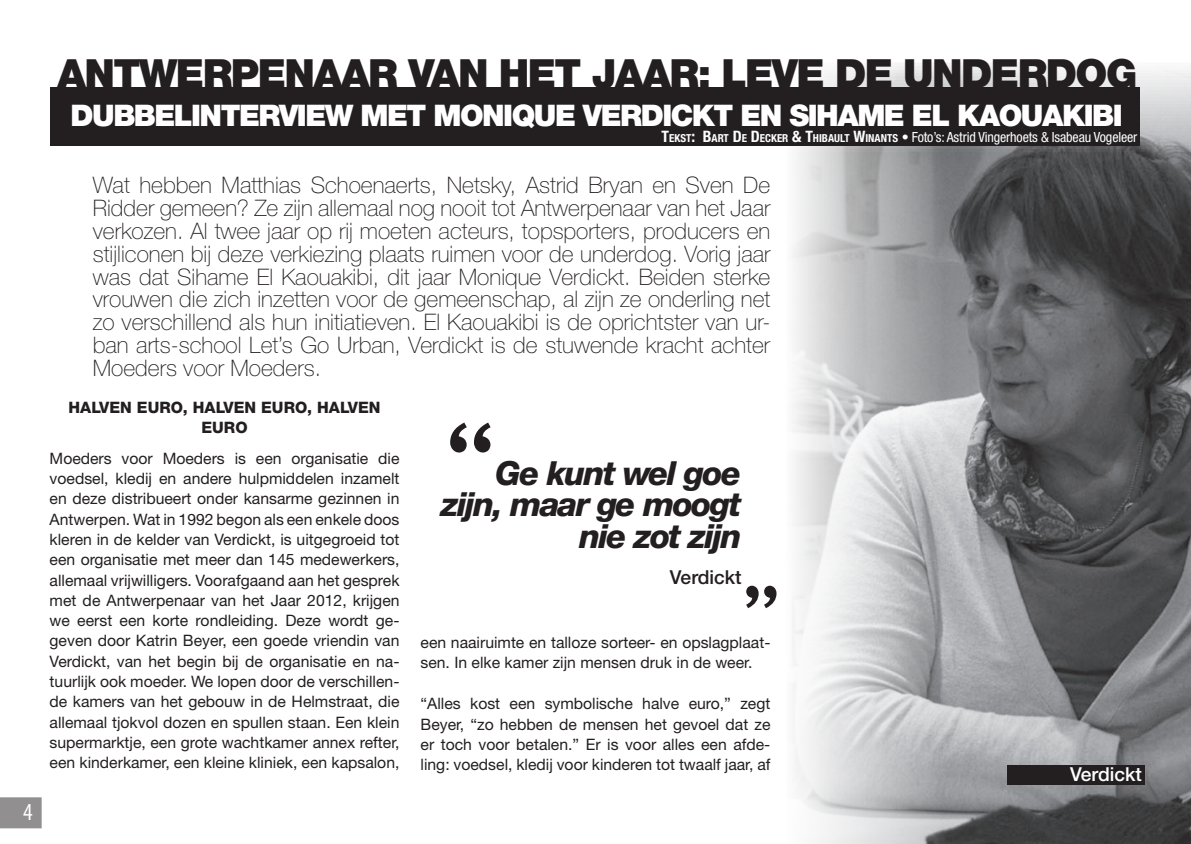
<style>
.page{position:relative;width:1191px;height:844px;background:#fff}
.page>*{position:absolute;margin:0;border:0;box-sizing:border-box;transform-origin:0 0}
.t1{font:133px "Andale Mono";color:#231f20}
.t2{font:99.75px "Andale Mono";color:#231f20}
.t3{font:900 40.25px "Helvetica Neue LT Std";letter-spacing:-.04em;color:#231f20}
.t4{font:italic 800 33.25px/31.5px "Helvetica Neue LT Std";letter-spacing:-.055em;color:#231f20;text-align:right}
.t5{font:900 29.75px "Helvetica Neue LT Std";letter-spacing:-.05em;color:#fff}
.t6{font:condensed 24.5px "Myriad Pro";color:#fff}
.t7{font:100 22.75px/22.8px "Helvetica Neue LT Std";color:#231f20;text-align:justify}
.t8{font:500 19.25px "Helvetica Neue LT Std";color:#231f20}
.t9{font:500 19.25px "Helvetica Neue LT Std";color:#fff}
.t10{font:15.75px/20.3px "Helvetica Neue LT Std";color:#231f20;text-align:justify}
.t11{font:800 15.75px/20.3px "Helvetica Neue LT Std";color:#231f20;text-align:center}
.t12{font:condensed 14px "Helvetica Neue LT Std";letter-spacing:-.01em;color:#fff}
.s1{font-weight:700;font-size:15.75px}
.s2{font-weight:700;font-size:11.03px}
</style>
<div class="page">
<svg style="left:0;top:797px;width:42px;height:31px"></svg>
<img style="left:786px;top:63px;width:405px;height:780px">
<div style="left:50px;top:88px;width:1090px;height:58px;background:#231f20"></div>
<div style="left:1007px;top:764px;width:137px;height:20px;background:#231f20"></div>
<h3 class="t6" style="left:23px;top:798px;width:11px">4</h3>
<h3 class="t3" style="left:57px;top:50px;width:1081px">ANTWERPENAAR VAN HET JAAR: LEVE DE UNDERDOG</h3>
<h3 class="t5" style="left:71px;top:98px;width:150px">DUBBELINTERV</h3>
<h3 class="t5" style="left:297px;top:98px;width:161px">IEW MET MON</h3>
<h3 class="t5" style="left:503px;top:98px;width:119px">IQUE VERD</h3>
<h3 class="t5" style="left:662px;top:98px;width:317px">ICKT EN SIHAME EL KAOUA</h3>
<h3 class="t5" style="left:1062px;top:98px;width:62px">KIBI</h3>
<p class="t12" style="left:661px;top:129px;width:477px"><span class="s1">T</span><span class="s2">EKST</span><span class="s1">: B</span><span class="s2">ART</span> <span class="s1">D</span><span class="s2">E</span> <span class="s1">D</span><span class="s2">ECKER</span> <span class="s1">&amp; T</span><span class="s2">HIBAULT</span> <span class="s1">W</span><span class="s2">INANTS</span> • Foto’s: Astrid Vingerhoets &amp; Isabeau Vogeleer</p>
<p class="t7" style="left:93px;top:174px;width:679px">Wat hebben Matthias Schoenaerts, Netsky, Astrid Bryan en Sven De Ridder gemeen? Ze zijn allemaal nog nooit tot Antwerpenaar van het Jaar verkozen. Al twee jaar op rij moeten acteurs, topsporters, producers en stijliconen bij deze verkiezing plaats ruimen voor de underdog. Vorig jaar was dat Sihame El Kaouakibi, dit jaar Monique Verdickt. Beiden sterke vrouwen die zich inzetten voor de gemeenschap, al zijn ze onderling net zo verschillend als hun initiatieven. El Kaouakibi is de oprichtster van ur&shy;ban arts-school Let’s Go Urban, Verdickt is de stuwende kracht achter Moeders voor Moeders.</p>
<p class="t11" style="left:69px;top:397px;width:313px">HALVEN EURO, HALVEN EURO, HALVEN<br>EURO</p>
<p class="t10" style="left:50px;top:447px;width:351px">Moeders voor Moeders is een organisatie die voedsel, kledij en andere hulpmiddelen inzamelt en deze distribueert onder kansarme gezinnen in Antwerpen. Wat in 1992 begon als een enkele doos kleren in de kelder van Verdickt, is uitgegroeid tot een organisatie met meer dan 145 medewerkers, allemaal vrijwilligers. Voorafgaand aan het gesprek met de Antwerpenaar van het Jaar 2012, krijgen we eerst een korte rondleiding. Deze wordt ge&shy;geven door Katrin Beyer, een goede vriendin van Verdickt, van het begin bij de organisatie en na&shy;tuurlijk ook moeder. We lopen door de verschillen&shy;de kamers van het gebouw in de Helmstraat, die allemaal tjokvol dozen en spullen staan. Een klein supermarktje, een grote wachtkamer annex refter, een kinderkamer, een kleine kliniek, een kapsalon,</p>
<h1 class="t1" style="left:431px;top:383px;width:81px">“</h1>
<h3 class="t4" style="left:441px;top:456px;width:302px">Ge kunt wel goe zijn, maar ge moogt nie zot zijn</h3>
<p class="t8" style="left:670px;top:565px;width:73px">Verdickt</p>
<h2 class="t2" style="left:731px;top:556px;width:61px">”</h2>
<p class="t10" style="left:420px;top:631px;width:351px">een naairuimte en talloze sorteer- en opslagplaat&shy;sen. In elke kamer zijn mensen druk in de weer.</p>
<p class="t10" style="left:420px;top:693px;width:351px">“Alles kost een symbolische halve euro,” zegt Beyer, “zo hebben de mensen het gevoel dat ze er toch voor betalen.” Er is voor alles een afde&shy;ling: voedsel, kledij voor kinderen tot twaalf jaar, af</p>
<p class="t9" style="left:1070px;top:762px;width:73px">Verdickt</p>
</div>
